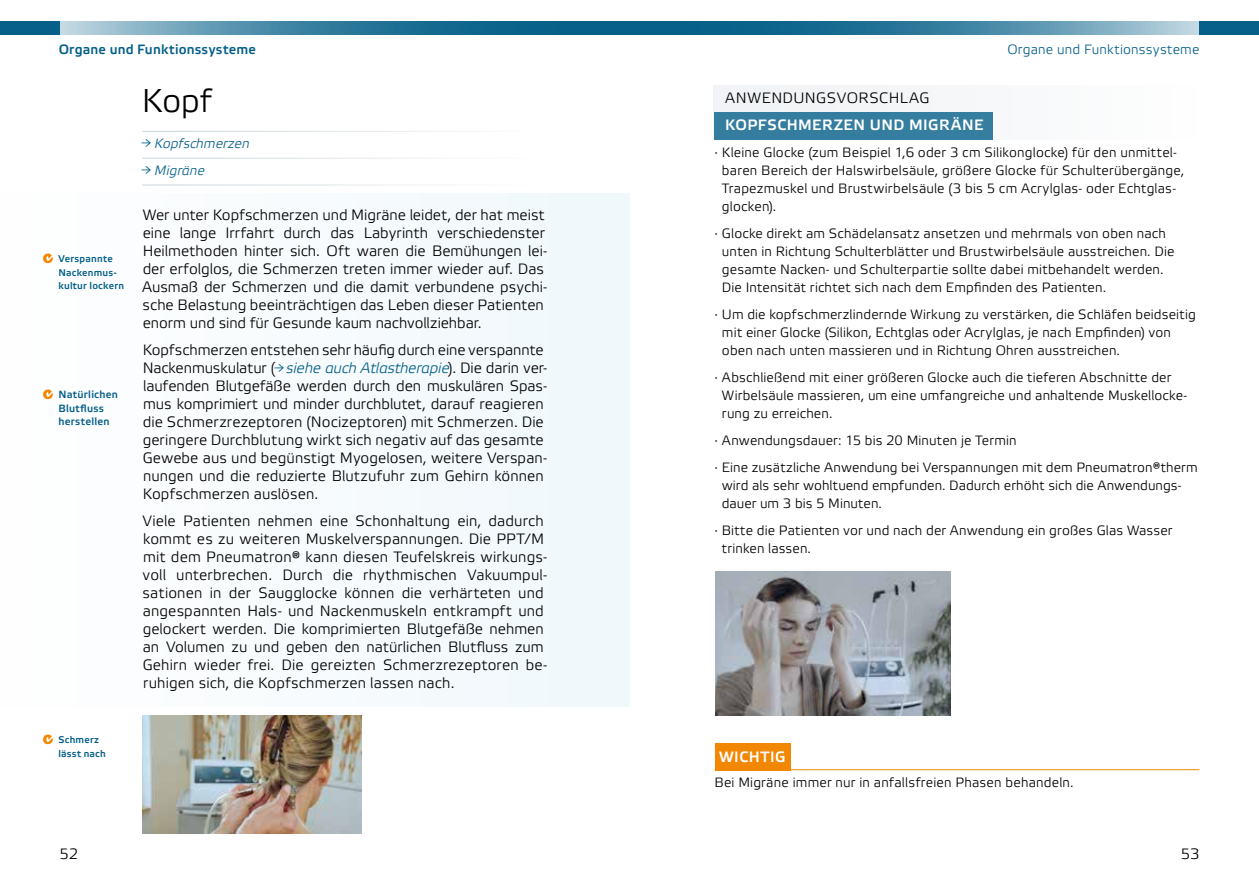
<style>
.page{position:relative;width:1259px;height:893px;background:#fff}
.page>*{position:absolute;margin:0;border:0;box-sizing:border-box;transform-origin:0 0}
.t1{font:33px "Elektra Light Pro";color:#000}
.t2{font:15px/18px "Elektra Light Pro";letter-spacing:.005em;color:#000}
.t3{font:15px "Elektra Medium Pro";letter-spacing:.03em;color:#fff}
.t4{font:15px "Elektra Light Pro";letter-spacing:.03em;color:#000}
.t5{font:13.5px/18px "Elektra Light Pro";letter-spacing:.01em;color:#000}
.t6{font:13.5px "Elektra Medium Pro";letter-spacing:.01em;color:#066089}
.t7{font:13.5px "Elektra Light Pro";letter-spacing:.015em;color:#066089}
.t8{font:italic 13.5px "Elektra Light Pro";letter-spacing:.01em;color:#066089}
.t9{font:10.5px/13.5px "Elektra Medium Pro";letter-spacing:.025em;color:#066089}
.t10{font:9.75px/13.5px "Elektra Medium Pro";letter-spacing:.025em;color:#066089}
.s1{font-style:normal}
.s2{font-size:13.5px;color:#066089}
.s3{font-style:italic;color:#066089}
.s4{font-family:"Elektra Light Pro";font-size:14.25px;color:#f18703}
</style>
<div class="page">
<div style="left:0;top:193px;width:629px;height:513px;background:#f7fbfd"></div>
<svg style="left:60px;top:21px;width:569px;height:14px;background:#3f84a4"></svg>
<div style="left:0;top:21px;width:60px;height:14px;background:#066089"></div>
<svg style="left:629px;top:21px;width:570px;height:14px;background:#3f84a3"></svg>
<div style="left:1199px;top:21px;width:60px;height:14px;background:#066089"></div>
<hr style="left:142px;top:131px;width:402px;height:1px;background:#c5d1d7">
<hr style="left:142px;top:158px;width:402px;height:1px;background:#c5d1d7">
<hr style="left:142px;top:185px;width:402px;height:1px;background:#c5d1d7">
<img style="left:142px;top:715px;width:220px;height:118px">
<div style="left:713px;top:85px;width:485px;height:54px;background:#f8f9fa"></div>
<div style="left:714px;top:112px;width:278px;height:27px;background:#357d9f"></div>
<img style="left:715px;top:571px;width:235px;height:144px">
<div style="left:714px;top:743px;width:76px;height:27px;background:#f18703"></div>
<hr style="left:714px;top:769px;width:485px;height:1px;background:#f18703">
<p class="t6" style="left:59px;top:42px;width:199px">Organe und Funktionssysteme</p>
<h1 class="t1" style="left:142px;top:83px;width:72px">Kopf</h1>
<p class="t8" style="left:141px;top:136px;width:110px"><span class="s1">→</span> Kopfschmerzen</p>
<p class="t8" style="left:141px;top:163px;width:65px"><span class="s1">→</span> Migräne</p>
<p class="t2" style="left:142px;top:206px;width:406px">Wer unter Kopfschmerzen und Migräne leidet, der hat meist eine lange Irrfahrt durch das Labyrinth verschiedenster Heilmethoden hinter sich. Oft waren die Bemühungen lei&shy;der erfolglos, die Schmerzen treten immer wieder auf. Das Ausmaß der Schmerzen und die damit verbundene psychi&shy;sche Belastung beeinträchtigen das Leben dieser Patienten enorm und sind für Gesunde kaum nachvollziehbar.</p>
<p class="t2" style="left:143px;top:341px;width:406px">Kopfschmerzen entstehen sehr häufig durch eine verspannte Nackenmuskulatur (<span class="s2">→</span><span class="s3">siehe auch Atlastherapie</span>). Die darin ver&shy;laufenden Blutgefäße werden durch den muskulären Spas&shy;mus komprimiert und minder durchblutet, darauf reagieren die Schmerzrezeptoren (Nocizeptoren) mit Schmerzen. Die geringere Durchblutung wirkt sich negativ auf das gesamte Gewebe aus und begünstigt Myogelosen, weitere Verspan&shy;nungen und die reduzierte Blutzufuhr zum Gehirn können Kopfschmerzen auslösen.</p>
<p class="t2" style="left:142px;top:512px;width:406px">Viele Patienten nehmen eine Schonhaltung ein, dadurch kommt es zu weiteren Muskelverspannungen. Die PPT/M mit dem Pneumatron® kann diesen Teufelskreis wirkungs&shy;voll unterbrechen. Durch die rhythmischen Vakuumpul&shy;sationen in der Saugglocke können die verhärteten und angespannten Hals- und Nackenmuskeln entkrampft und gelockert werden. Die komprimierten Blutgefäße nehmen an Volumen zu und geben den natürlichen Blutfluss zum Gehirn wieder frei. Die gereizten Schmerzrezeptoren be&shy;ruhigen sich, die Kopfschmerzen lassen nach.</p>
<p class="t10" style="left:58px;top:253px;width:67px;text-indent:-18px"><span class="s4">J</span> Verspannte<br>Nackenmus&shy;kultur lockern</p>
<p class="t9" style="left:58px;top:388px;width:61px;text-indent:-18px"><span class="s4">J</span> Natürlichen<br>Blutfluss herstellen</p>
<p class="t10" style="left:58px;top:733px;width:49px;text-indent:-18px"><span class="s4">J</span> Schmerz lässt nach</p>
<p class="t4" style="left:725px;top:90px;width:206px">ANWENDUNGSVORSCHLAG</p>
<p class="t3" style="left:725px;top:117px;width:260px">KOPFSCHMERZEN UND MIGRÄNE</p>
<p class="t7" style="left:1007px;top:42px;width:193px">Organe und Funktionssysteme</p>
<p class="t5" style="left:722px;top:144px;width:464px;text-indent:-7px">· Kleine Glocke (zum Beispiel 1,6 oder 3 cm Silikonglocke) für den unmittel&shy;baren Bereich der Halswirbelsäule, größere Glocke für Schulterübergänge, Trapezmuskel und Brustwirbelsäule (3 bis 5 cm Acrylglas- oder Echtglas&shy;glocken).</p>
<p class="t5" style="left:722px;top:225px;width:454px;text-indent:-7px">· Glocke direkt am Schädelansatz ansetzen und mehrmals von oben nach unten in Richtung Schulterblätter und Brustwirbelsäule ausstreichen. Die gesamte Nacken- und Schulterpartie sollte dabei mitbehandelt werden.<br>Die Intensität richtet sich nach dem Empfinden des Patienten.</p>
<p class="t5" style="left:722px;top:306px;width:475px;text-indent:-7px">· Um die kopfschmerzlindernde Wirkung zu verstärken, die Schläfen beidseitig mit einer Glocke (Silikon, Echtglas oder Acrylglas, je nach Empfinden) von oben nach unten massieren und in Richtung Ohren ausstreichen.</p>
<p class="t5" style="left:722px;top:369px;width:467px;text-indent:-7px">· Abschließend mit einer größeren Glocke auch die tieferen Abschnitte der<br>Wirbelsäule massieren, um eine umfangreiche und anhaltende Muskellocke&shy;rung zu erreichen.</p>
<p class="t5" style="left:714px;top:427px;width:485px;line-height:27px">· Anwendungsdauer: 15 bis 20 Minuten je Termin<br>· Eine zusätzliche Anwendung bei Verspannungen mit dem Pneumatron®therm</p>
<p class="t5" style="left:721px;top:477px;width:461px">wird als sehr wohltuend empfunden. Dadurch erhöht sich die Anwendungs&shy;dauer um 3 bis 5 Minuten.</p>
<p class="t5" style="left:721px;top:522px;width:452px;text-indent:-7px">· Bitte die Patienten vor und nach der Anwendung ein großes Glas Wasser trinken lassen.</p>
<p class="t3" style="left:719px;top:749px;width:68px">WICHTIG</p>
<p class="t5" style="left:714px;top:774px;width:361px">Bei Migräne immer nur in anfallsfreien Phasen behandeln.</p>
<p class="t2" style="left:60px;top:845px;width:20px">52</p>
<p class="t2" style="left:1181px;top:845px;width:20px">53</p>
</div>
